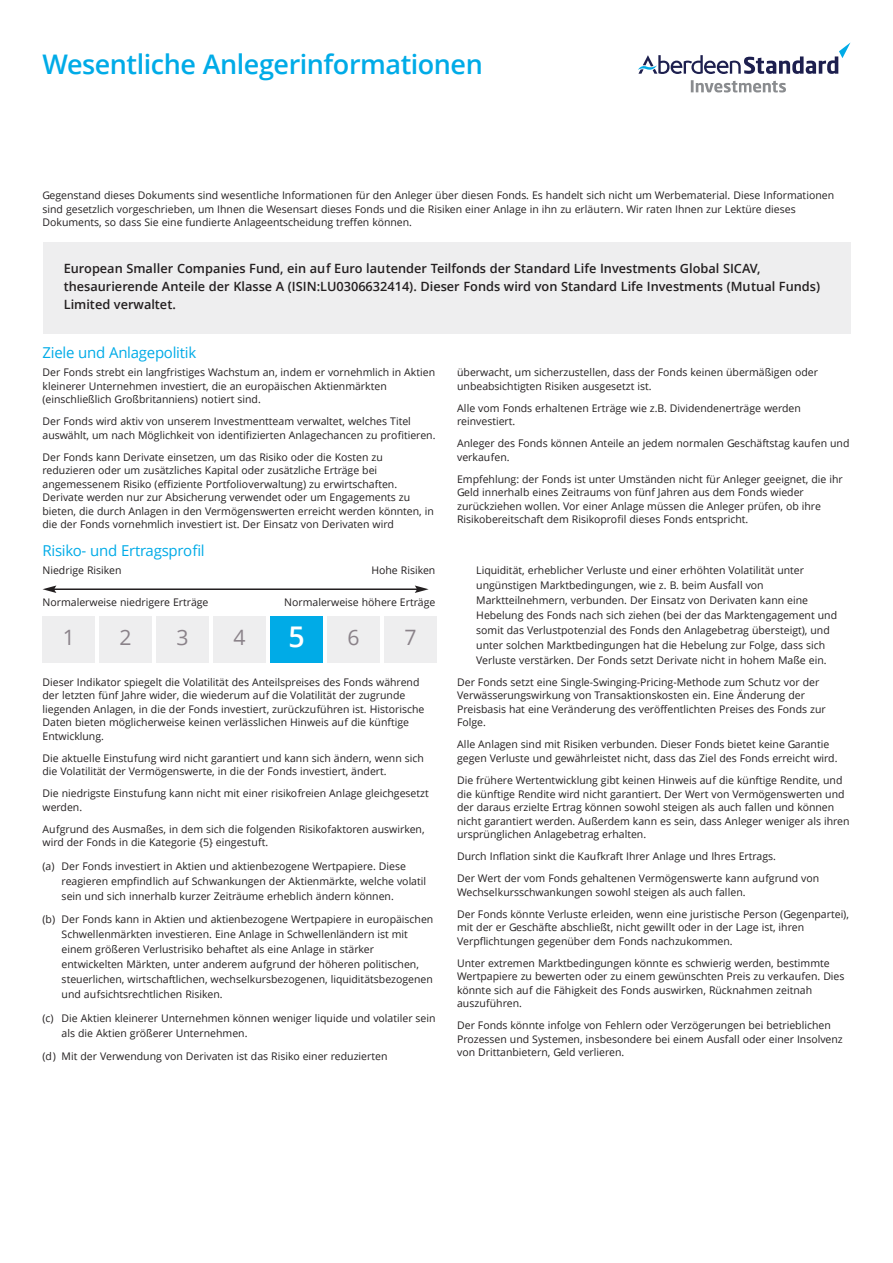
<style>
.page{position:relative;width:893px;height:1263px;background:#fff}
.page>*{position:absolute;margin:0;border:0;box-sizing:border-box;transform-origin:0 0}
.t1{font:600 28.5px "Open Sans";color:#fff}
.t2{font:600 27px "Open Sans";letter-spacing:-.015em;color:#00abe7}
.t3{font:21.15px "Open Sans";color:#8a8289}
.t4{font:15px "Open Sans";letter-spacing:-.015em;color:#00abe7}
.t5{font:600 12.75px/18px "Open Sans";color:#231f20}
.t6{font:10.5px/13.5px "Open Sans";color:#231f20}
.s1{font-weight:400;font-size:21.15px;color:#8a8289}
</style>
<div class="page">
<svg style="left:638px;top:43px;width:212px;height:31px"></svg>
<svg style="left:691px;top:80px;width:95px;height:12px"></svg>
<div style="left:43px;top:242px;width:807px;height:92px;background:#eeeeef"></div>
<hr style="left:54px;top:588px;width:363px;height:2px;background:#231f20">
<svg style="left:43px;top:585px;width:13px;height:8px"></svg>
<svg style="left:415px;top:585px;width:14px;height:8px"></svg>
<div style="left:43px;top:616px;width:52px;height:47px;background:#eeeeef"></div>
<div style="left:99px;top:616px;width:53px;height:47px;background:#eeeeef"></div>
<div style="left:156px;top:616px;width:53px;height:47px;background:#eeeeef"></div>
<div style="left:327px;top:616px;width:53px;height:47px;background:#eeeeef"></div>
<div style="left:384px;top:616px;width:53px;height:47px;background:#eeeeef"></div>
<div style="left:213px;top:616px;width:53px;height:47px;background:#eeeeef"></div>
<div style="left:270px;top:616px;width:53px;height:47px;background:#00abe7"></div>
<h2 class="t2" style="left:43px;top:45px;width:442px">Wesentliche Anlegerinformationen</h2>
<p class="t6" style="left:43px;top:189px;width:793px">Gegenstand dieses Dokuments sind wesentliche Informationen für den Anleger über diesen Fonds. Es handelt sich nicht um Werbematerial. Diese Informationen sind gesetzlich vorgeschrieben, um Ihnen die Wesensart dieses Fonds und die Risiken einer Anlage in ihn zu erläutern. Wir raten Ihnen zur Lektüre dieses<br>Dokuments, so dass Sie eine fundierte Anlageentscheidung treffen können.</p>
<p class="t5" style="left:64px;top:259px;width:758px">European Smaller Companies Fund, ein auf Euro lautender Teilfonds der Standard Life Investments Global SICAV, thesaurierende Anteile der Klasse A (ISIN:LU0306632414). Dieser Fonds wird von Standard Life Investments (Mutual Funds)<br>Limited verwaltet.</p>
<h3 class="t4" style="left:43px;top:342px;width:155px">Ziele und Anlagepolitik</h3>
<p class="t6" style="left:43px;top:365px;width:394px">Der Fonds strebt ein langfristiges Wachstum an, indem er vornehmlich in Aktien kleinerer Unternehmen investiert, die an europäischen Aktienmärkten (einschließlich Großbritanniens) notiert sind.</p>
<p class="t6" style="left:43px;top:414px;width:394px">Der Fonds wird aktiv von unserem Investmentteam verwaltet, welches Titel auswählt, um nach Möglichkeit von identifizierten Anlagechancen zu profitieren.</p>
<p class="t6" style="left:43px;top:450px;width:393px">Der Fonds kann Derivate einsetzen, um das Risiko oder die Kosten zu reduzieren oder um zusätzliches Kapital oder zusätzliche Erträge bei angemessenem Risiko (effiziente Portfolioverwaltung) zu erwirtschaften.<br>Derivate werden nur zur Absicherung verwendet oder um Engagements zu bieten, die durch Anlagen in den Vermögenswerten erreicht werden könnten, in die der Fonds vornehmlich investiert ist. Der Einsatz von Derivaten wird</p>
<p class="t6" style="left:457px;top:365px;width:362px">überwacht, um sicherzustellen, dass der Fonds keinen übermäßigen oder unbeabsichtigten Risiken ausgesetzt ist.</p>
<p class="t6" style="left:457px;top:401px;width:345px">Alle vom Fonds erhaltenen Erträge wie z.B. Dividendenerträge werden reinvestiert.</p>
<p class="t6" style="left:457px;top:436px;width:394px">Anleger des Fonds können Anteile an jedem normalen Geschäftstag kaufen und verkaufen.</p>
<p class="t6" style="left:457px;top:472px;width:387px">Empfehlung: der Fonds ist unter Umständen nicht für Anleger geeignet, die ihr Geld innerhalb eines Zeitraums von fünf Jahren aus dem Fonds wieder zurückziehen wollen. Vor einer Anlage müssen die Anleger prüfen, ob ihre Risikobereitschaft dem Risikoprofil dieses Fonds entspricht.</p>
<h3 class="t4" style="left:43px;top:540px;width:164px">Risiko- und Ertragsprofil</h3>
<p class="t6" style="left:43px;top:563px;width:80px">Niedrige Risiken</p>
<p class="t6" style="left:371px;top:563px;width:65px">Hohe Risiken</p>
<p class="t6" style="left:43px;top:595px;width:167px">Normalerweise niedrigere Erträge</p>
<p class="t6" style="left:284px;top:595px;width:153px">Normalerweise höhere Erträge</p>
<h3 class="t3" style="left:63px;top:622px;width:14px">1</h3>
<h3 class="t3" style="left:120px;top:622px;width:14px">2</h3>
<h3 class="t3" style="left:177px;top:622px;width:14px">3</h3>
<h3 class="t3" style="left:234px;top:622px;width:14px">4</h3>
<h1 class="t1" style="left:288px;top:616px;width:18px">5<span class="s1">5</span></h1>
<h3 class="t3" style="left:347px;top:622px;width:14px">6</h3>
<h3 class="t3" style="left:404px;top:622px;width:14px">7</h3>
<p class="t6" style="left:43px;top:675px;width:383px">Dieser Indikator spiegelt die Volatilität des Anteilspreises des Fonds während der letzten fünf Jahre wider, die wiederum auf die Volatilität der zugrunde liegenden Anlagen, in die der Fonds investiert, zurückzuführen ist. Historische Daten bieten möglicherweise keinen verlässlichen Hinweis auf die künftige Entwicklung.</p>
<p class="t6" style="left:43px;top:751px;width:383px">Die aktuelle Einstufung wird nicht garantiert und kann sich ändern, wenn sich die Volatilität der Vermögenswerte, in die der Fonds investiert, ändert.</p>
<p class="t6" style="left:43px;top:786px;width:388px">Die niedrigste Einstufung kann nicht mit einer risikofreien Anlage gleichgesetzt werden.</p>
<p class="t6" style="left:43px;top:822px;width:384px">Aufgrund des Ausmaßes, in dem sich die folgenden Risikofaktoren auswirken, wird der Fonds in die Kategorie {5} eingestuft.</p>
<p class="t6" style="left:62px;top:858px;width:366px;line-height:15px;text-indent:-19px">(a) Der Fonds investiert in Aktien und aktienbezogene Wertpapiere. Diese reagieren empfindlich auf Schwankungen der Aktienmärkte, welche volatil sein und sich innerhalb kurzer Zeiträume erheblich ändern können.</p>
<p class="t6" style="left:62px;top:912px;width:373px;line-height:15px;text-indent:-19px">(b) Der Fonds kann in Aktien und aktienbezogene Wertpapiere in europäischen Schwellenmärkten investieren. Eine Anlage in Schwellenländern ist mit einem größeren Verlustrisiko behaftet als eine Anlage in stärker entwickelten Märkten, unter anderem aufgrund der höheren politischen, steuerlichen, wirtschaftlichen, wechselkursbezogenen, liquiditätsbezogenen und aufsichtsrechtlichen Risiken.</p>
<p class="t6" style="left:62px;top:1010px;width:375px;line-height:15px;text-indent:-19px">(c) Die Aktien kleinerer Unternehmen können weniger liquide und volatiler sein als die Aktien größerer Unternehmen.</p>
<p class="t6" style="left:43px;top:1049px;width:346px">(d) Mit der Verwendung von Derivaten ist das Risiko einer reduzierten</p>
<p class="t6" style="left:476px;top:562px;width:362px;line-height:15px">Liquidität, erheblicher Verluste und einer erhöhten Volatilität unter ungünstigen Marktbedingungen, wie z. B. beim Ausfall von Marktteilnehmern, verbunden. Der Einsatz von Derivaten kann eine Hebelung des Fonds nach sich ziehen (bei der das Marktengagement und somit das Verlustpotenzial des Fonds den Anlagebetrag übersteigt), und unter solchen Marktbedingungen hat die Hebelung zur Folge, dass sich Verluste verstärken. Der Fonds setzt Derivate nicht in hohem Maße ein.</p>
<p class="t6" style="left:457px;top:675px;width:370px">Der Fonds setzt eine Single-Swinging-Pricing-Methode zum Schutz vor der Verwässerungswirkung von Transaktionskosten ein. Eine Änderung der Preisbasis hat eine Veränderung des veröffentlichten Preises des Fonds zur Folge.</p>
<p class="t6" style="left:457px;top:738px;width:382px">Alle Anlagen sind mit Risiken verbunden. Dieser Fonds bietet keine Garantie gegen Verluste und gewährleistet nicht, dass das Ziel des Fonds erreicht wird.</p>
<p class="t6" style="left:457px;top:773px;width:394px">Die frühere Wertentwicklung gibt keinen Hinweis auf die künftige Rendite, und die künftige Rendite wird nicht garantiert. Der Wert von Vermögenswerten und der daraus erzielte Ertrag können sowohl steigen als auch fallen und können nicht garantiert werden. Außerdem kann es sein, dass Anleger weniger als ihren ursprünglichen Anlagebetrag erhalten.</p>
<p class="t6" style="left:457px;top:845px;width:364px;line-height:22px">Durch Inflation sinkt die Kaufkraft Ihrer Anlage und Ihres Ertrags.<br>Der Wert der vom Fonds gehaltenen Vermögenswerte kann aufgrund von</p>
<p class="t6" style="left:457px;top:880px;width:393px;line-height:22px">Wechselkursschwankungen sowohl steigen als auch fallen.<br>Der Fonds könnte Verluste erleiden, wenn eine juristische Person (Gegenpartei),</p>
<p class="t6" style="left:457px;top:920px;width:349px">mit der er Geschäfte abschließt, nicht gewillt oder in der Lage ist, ihren<br>Verpflichtungen gegenüber dem Fonds nachzukommen.</p>
<p class="t6" style="left:457px;top:956px;width:389px">Unter extremen Marktbedingungen könnte es schwierig werden, bestimmte Wertpapiere zu bewerten oder zu einem gewünschten Preis zu verkaufen. Dies könnte sich auf die Fähigkeit des Fonds auswirken, Rücknahmen zeitnah auszuführen.</p>
<p class="t6" style="left:457px;top:1018px;width:387px">Der Fonds könnte infolge von Fehlern oder Verzögerungen bei betrieblichen<br>Prozessen und Systemen, insbesondere bei einem Ausfall oder einer Insolvenz von Drittanbietern, Geld verlieren.</p>
</div>
